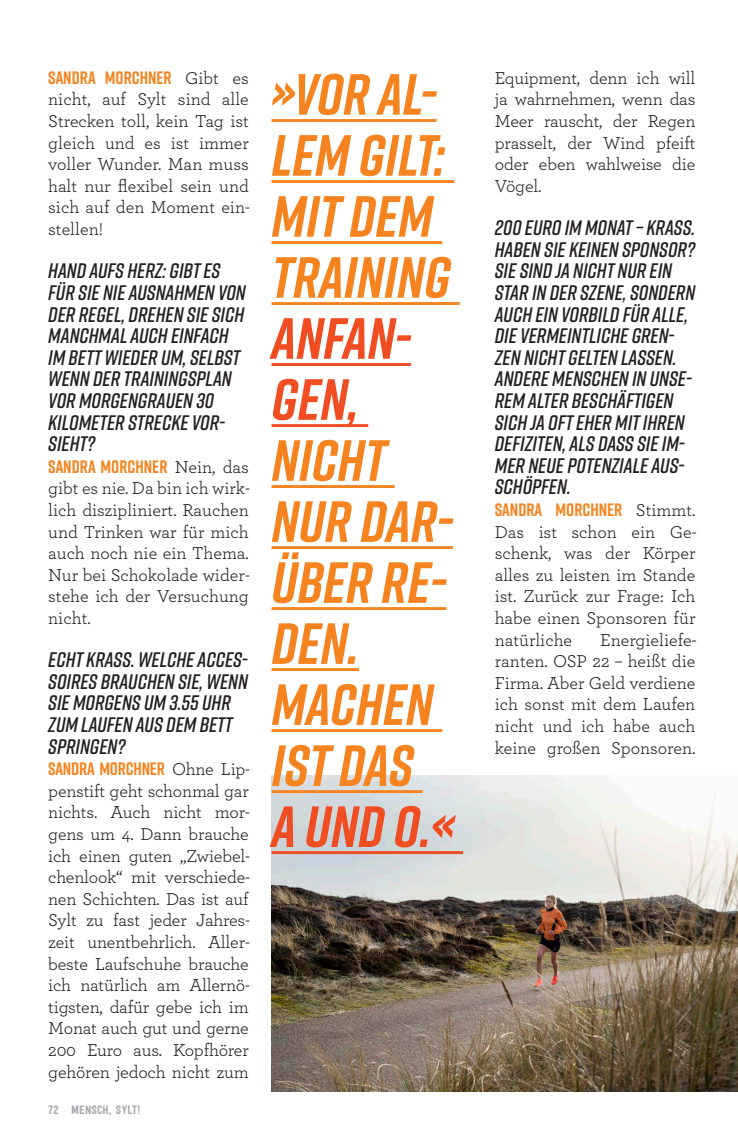
<style>
.page{position:relative;width:738px;height:1134px;background:#fff}
.page>*{position:absolute;margin:0;border:0;box-sizing:border-box;transform-origin:0 0}
.t1{font:italic 700 58px/61px "Rift";color:#f58420}
.t2{font:italic 700 58px/61px "Rift";color:#f04d22}
.t3{font:italic 600 21px/21.6px "Rift";color:#231f20}
.t4{font:18px/21.6px "Archer";letter-spacing:-.01em;color:#231f20;text-align:justify}
.t5{font:700 18px "Rift";color:#f58420}
.t6{font:12px "Festivo Letters No.1";color:#a8a9ad}
.s1{font-family:"Archer";font-weight:400;color:#231f20}
</style>
<div class="page">
<img style="left:271px;top:776px;width:466px;height:315px">
<hr style="left:271px;top:119px;width:165px;height:3px;background:#f58420">
<hr style="left:271px;top:180px;width:183px;height:3px;background:#f58420">
<hr style="left:271px;top:241px;width:171px;height:3px;background:#f58420">
<hr style="left:271px;top:302px;width:188px;height:3px;background:#f58420">
<hr style="left:271px;top:363px;width:139px;height:3px;background:#f04d22">
<hr style="left:271px;top:424px;width:97px;height:3px;background:#f04d22">
<hr style="left:271px;top:485px;width:123px;height:3px;background:#f58420">
<hr style="left:271px;top:546px;width:181px;height:3px;background:#f58420">
<hr style="left:271px;top:607px;width:175px;height:3px;background:#f58420">
<hr style="left:271px;top:668px;width:88px;height:3px;background:#f58420">
<hr style="left:271px;top:729px;width:171px;height:3px;background:#f58420">
<hr style="left:271px;top:790px;width:151px;height:3px;background:#f58420">
<hr style="left:271px;top:851px;width:191px;height:3px;background:#f04d22">
<p class="t5" style="left:48px;top:65px;width:202px">SANDRA MORCHNER <span class="s1">Gibt es</span></p>
<p class="t4" style="left:48px;top:88px;width:203px">nicht, auf Sylt sind alle Strecken toll, kein Tag ist gleich und es ist immer voller Wunder. Man muss halt nur flexibel sein und sich auf den Moment ein&shy;stellen!</p>
<p class="t3" style="left:48px;top:260px;width:199px">HAND AUFS HERZ: GIBT ES<br>FÜR SIE NIE AUSNAHMEN VON<br>DER REGEL, DREHEN SIE SICH<br>MANCHMAL AUCH EINFACH<br>IM BETT WIEDER UM, SELBST<br>WENN DER TRAININGSPLAN<br>VOR MORGENGRAUEN 30<br>KILOMETER STRECKE VOR-<br>SIEHT?</p>
<p class="t5" style="left:48px;top:453px;width:202px">SANDRA MORCHNER <span class="s1">Nein, das</span></p>
<p class="t4" style="left:48px;top:477px;width:203px">gibt es nie. Da bin ich wirk&shy;lich diszipliniert. Rauchen und Trinken war für mich auch noch nie ein Thema.<br>Nur bei Schokolade wider&shy;stehe ich der Versuchung nicht.</p>
<p class="t3" style="left:48px;top:648px;width:201px">ECHT KRASS. WELCHE ACCES-<br>SOIRES BRAUCHEN SIE, WENN<br>SIE MORGENS UM 3.55 UHR<br>ZUM LAUFEN AUS DEM BETT<br>SPRINGEN?</p>
<p class="t5" style="left:48px;top:756px;width:203px">SANDRA MORCHNER <span class="s1">Ohne Lip-</span></p>
<p class="t4" style="left:48px;top:779px;width:203px">penstift geht schonmal gar nichts. Auch nicht mor&shy;gens um 4. Dann brauche ich einen guten „Zwiebel&shy;chenlook“ mit verschiede&shy;nen Schichten. Das ist auf Sylt zu fast jeder Jahres&shy;zeit unentbehrlich. Aller&shy;beste Laufschuhe brauche ich natürlich am Allernö&shy;tigsten, dafür gebe ich im Monat auch gut und gerne 200 Euro aus. Kopfhörer gehören jedoch nicht zum</p>
<p class="t6" style="left:48px;top:1102px;width:94px">72 MENSCH, SYLT!</p>
<h1 class="t1" style="left:271px;top:63px;width:180px">»VOR AL-<br>LEM GILT:<br>MIT DEM<br>TRAINING</h1>
<h1 class="t2" style="left:271px;top:307px;width:141px">ANFAN-<br>GEN,</h1>
<h1 class="t1" style="left:271px;top:429px;width:183px">NICHT<br>NUR DAR-<br>ÜBER RE-<br>DEN.<br>MACHEN<br>IST DAS</h1>
<h1 class="t2" style="left:271px;top:795px;width:184px">A UND O.«</h1>
<p class="t4" style="left:494px;top:67px;width:202px">Equipment, denn ich will ja wahrnehmen, wenn das Meer rauscht, der Regen prasselt, der Wind pfeift oder eben wahlweise die Vögel.</p>
<p class="t3" style="left:494px;top:216px;width:202px">200 EURO IM MONAT – KRASS.<br>HABEN SIE KEINEN SPONSOR?<br>SIE SIND JA NICHT NUR EIN<br>STAR IN DER SZENE, SONDERN<br>AUCH EIN VORBILD FÜR ALLE,<br>DIE VERMEINTLICHE GREN-<br>ZEN NICHT GELTEN LASSEN.<br>ANDERE MENSCHEN IN UNSE-<br>REM ALTER BESCHÄFTIGEN<br>SICH JA OFT EHER MIT IHREN<br>DEFIZITEN, ALS DASS SIE IM-<br>MER NEUE POTENZIALE AUS-<br>SCHÖPFEN.</p>
<p class="t5" style="left:494px;top:497px;width:202px">SANDRA MORCHNER <span class="s1">Stimmt.</span></p>
<p class="t4" style="left:494px;top:520px;width:203px">Das ist schon ein Ge&shy;schenk, was der Körper alles zu leisten im Stande ist. Zurück zur Frage: Ich habe einen Sponsoren für natürliche</p>
<p class="t4" style="left:494px;top:628px;width:203px;text-indent:105px">Energieliefe&shy;ranten. OSP 22 – heißt die Firma. Aber Geld verdiene ich sonst mit dem Laufen nicht und ich habe auch keine großen Sponsoren.</p>
</div>
